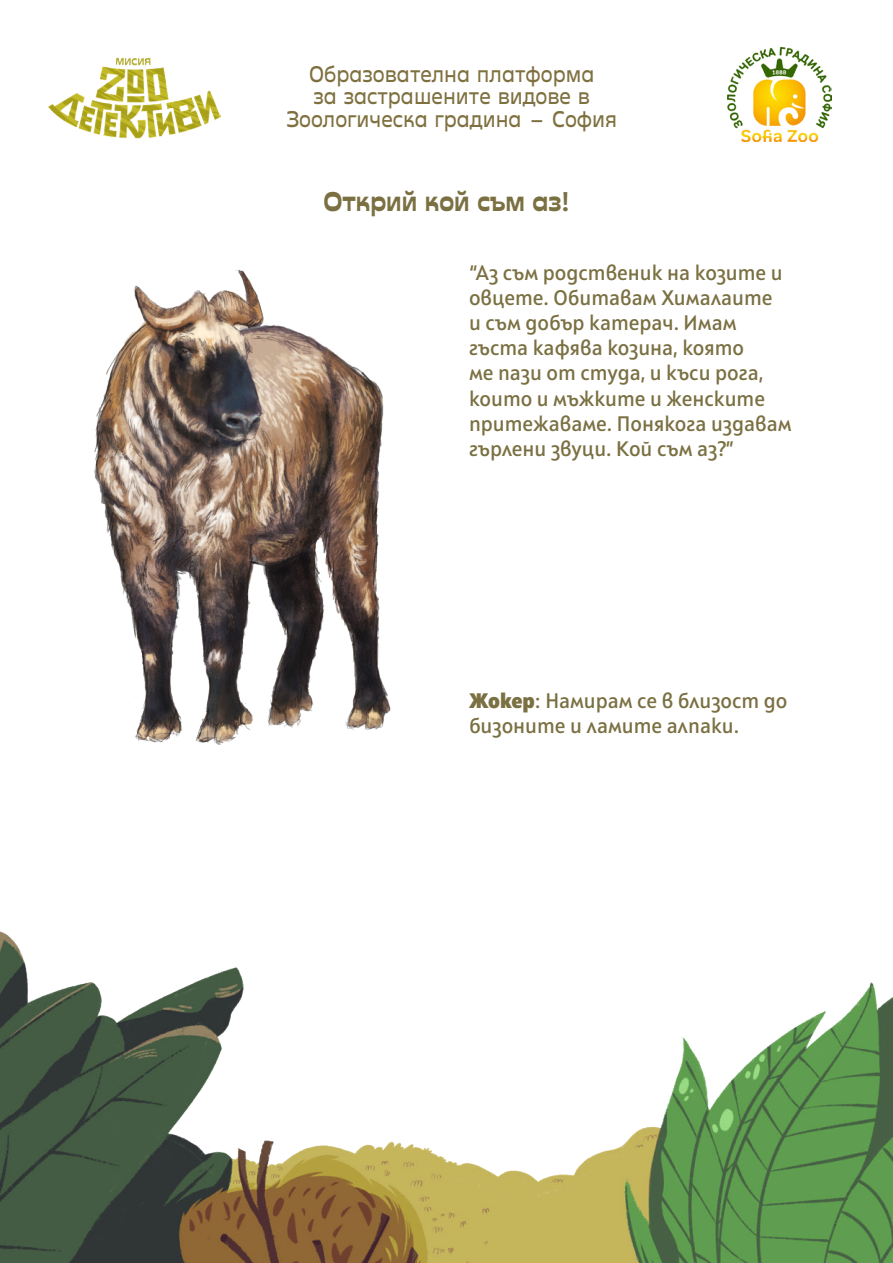
<style>
.page{position:relative;width:893px;height:1263px;background:#fff}
.page>*{position:absolute;margin:0;border:0;box-sizing:border-box;transform-origin:0 0}
.Headline{font:700 27px "Stadio Now Text";color:#7a7042}
.t1{font:22.5px/22.5px "Stadio Now Text";color:#7e703f;text-align:center}
.Body_text{font:600 21px/25.2px "Squad";color:#7a7042}
.s1{font-weight:800}
</style>
<div class="page">
<img style="left:94px;top:269px;width:297px;height:476px">
<img style="left:0;top:931px;width:893px;height:332px">
<img style="left:727px;top:48px;width:104px;height:94px">
<img style="left:49px;top:57px;width:171px;height:81px">
<p class="t1" style="left:286px;top:62px;width:332px">Образователна платформа<br>за застрашените видове в<br>Зоологическа градина – София</p>
<p class="Headline" style="left:323px;top:185px;width:248px">Открий кой съм аз!</p>
<p class="Body_text" style="left:469px;top:260px;width:324px">“Aз съм родственик на козите и овцете. Обитaвам Хималаите<br>и съм добър катерач. Имам гъста кафява козина, която<br>ме пази от студа, и къси рога, които и мъжките и женските притежаваме. Понякога издавам гърлени звуци. Кой съм аз?”</p>
<p class="Body_text" style="left:469px;top:688px;width:320px"><span class="s1">Жокер</span>: Намирам се в близост до бизоните и ламите алпаки.</p>
</div>
